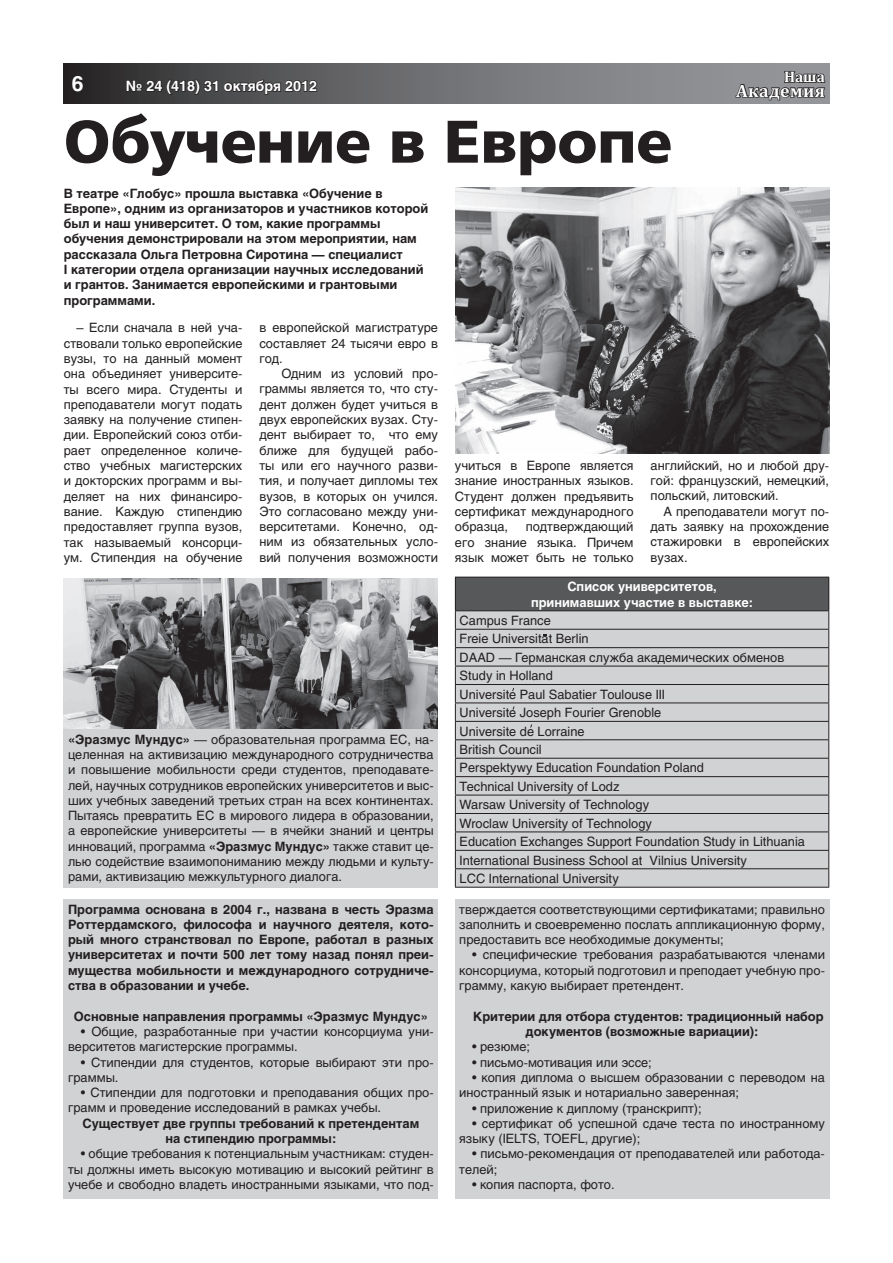
<style>
.page{position:relative;width:893px;height:1263px;background:#fff}
.page>*{position:absolute;margin:0;border:0;box-sizing:border-box;transform-origin:0 0}
.t1{font:700 60px "AG Foreigner";color:#231f20}
.t2{font:700 21px "Helios";color:#fff}
.t3{font:700 17.85px "Cambria";letter-spacing:.02em;color:#fff}
.t4{font:700 15.3px "Cambria";color:#fff}
.t5{font:700 14.25px "Helios";color:#fff}
.t6{font:12.75px/15.3px "Helios";color:#231f20;text-align:justify}
.t7{font:700 12.75px/15.3px "Helios";color:#231f20}
.t8{font:700 12.75px/15.3px "Helios";color:#fff;text-align:center}
.s1{font-weight:700}
</style>
<div class="page">
<svg style="left:64px;top:64px;width:765px;height:39px;background:#6a6b6d"></svg>
<svg style="left:734px;top:70px;width:92px;height:31px;background:#6b6b6d"></svg>
<svg style="left:125px;top:78px;width:193px;height:18px;background:#3b393b"></svg>
<img style="left:64px;top:578px;width:374px;height:151px">
<div style="left:64px;top:729px;width:374px;height:159px;background:#d1d2d4"></div>
<div style="left:64px;top:899px;width:374px;height:300px;background:#d1d2d4"></div>
<div style="left:455px;top:577px;width:374px;height:34px;background:#57585a"></div>
<div style="left:456px;top:611px;width:372px;height:276px;background:#d1d2d4"></div>
<hr style="left:455px;top:577px;width:374px;height:1px;background:#231f20">
<hr style="left:455px;top:577px;width:1px;height:33px;background:#231f20">
<hr style="left:828px;top:577px;width:1px;height:33px;background:#231f20">
<hr style="left:455px;top:610px;width:374px;height:1px;background:#231f20">
<hr style="left:455px;top:629px;width:374px;height:1px;background:#231f20">
<hr style="left:455px;top:647px;width:374px;height:1px;background:#231f20">
<hr style="left:455px;top:666px;width:374px;height:1px;background:#231f20">
<hr style="left:455px;top:684px;width:374px;height:1px;background:#231f20">
<hr style="left:455px;top:702px;width:374px;height:1px;background:#231f20">
<hr style="left:455px;top:721px;width:374px;height:1px;background:#231f20">
<hr style="left:455px;top:739px;width:374px;height:1px;background:#231f20">
<hr style="left:455px;top:758px;width:374px;height:1px;background:#231f20">
<hr style="left:455px;top:776px;width:374px;height:1px;background:#231f20">
<hr style="left:455px;top:795px;width:374px;height:1px;background:#231f20">
<hr style="left:455px;top:813px;width:374px;height:1px;background:#231f20">
<hr style="left:455px;top:831px;width:374px;height:1px;background:#231f20">
<hr style="left:455px;top:850px;width:374px;height:1px;background:#231f20">
<hr style="left:455px;top:868px;width:374px;height:1px;background:#231f20">
<svg style="left:455px;top:611px;width:1px;height:276px"></svg>
<svg style="left:828px;top:611px;width:1px;height:276px"></svg>
<hr style="left:455px;top:887px;width:374px;height:1px;background:#231f20">
<div style="left:455px;top:899px;width:374px;height:300px;background:#d1d2d4"></div>
<img style="left:455px;top:188px;width:374px;height:265px">
<p class="t4" style="left:784px;top:66px;width:42px">Наша</p>
<h2 class="t2" style="left:72px;top:71px;width:13px">6</h2>
<p class="t5" style="left:126px;top:78px;width:193px">№ 24 (418) 31 октября 2012</p>
<h1 class="t1" style="left:64px;top:108px;width:610px">Обучение в Европе</h1>
<p class="t7" style="left:64px;top:185px;width:366px">В театре «Глобус» прошла выставка «Обучение в Европе», одним из организаторов и участников которой был и наш университет. О том, какие программы обучения демонстрировали на этом мероприятии, нам рассказала Ольга Петровна Сиротина — специалист<br>I категории отдела организации научных исследований и грантов. Занимается европейскими и грантовыми программами.</p>
<p class="t6" style="left:64px;top:320px;width:180px;text-indent:13px">– Если сначала в ней уча&shy;ствовали только европейские вузы, то на данный момент она объединяет университе&shy;ты всего мира. Студенты и преподаватели могут подать заявку на получение стипен&shy;дии. Европейский союз отби&shy;рает определенное количе&shy;ство учебных магистерских и докторских программ и вы&shy;деляет на них финансиро&shy;вание. Каждую стипендию предоставляет группа вузов, так называемый консорци&shy;ум. Стипендия на обучение</p>
<p class="t6" style="left:259px;top:320px;width:180px">в европейской магистратуре составляет 24 тысячи евро в год.</p>
<h3 class="t3" style="left:736px;top:78px;width:90px">Академия</h3>
<p class="t6" style="left:259px;top:366px;width:180px;text-indent:22px">Одним из условий про&shy;граммы является то, что сту&shy;дент должен будет учиться в двух европейских вузах. Сту&shy;дент выбирает то, что ему ближе для будущей рабо&shy;ты или его научного разви&shy;тия, и получает дипломы тех вузов, в которых он учился.<br>Это согласовано между уни&shy;верситетами. Конечно, од&shy;ним из обязательных усло&shy;вий получения возможности</p>
<p class="t6" style="left:651px;top:457px;width:180px">английский, но и любой дру&shy;гой: французский, немецкий, польский, литовский.</p>
<p class="t6" style="left:651px;top:503px;width:180px;text-indent:13px">А преподаватели могут по&shy;дать заявку на прохождение стажировки в европейских вузах.</p>
<p class="t6" style="left:455px;top:458px;width:180px">учиться в Европе является знание иностранных языков.<br>Студент должен предъявить сертификат международного образца,</p>
<p class="t6" style="left:455px;top:519px;width:180px;text-indent:71px">подтверждающий его знание языка. Причем язык может быть не только</p>
<p class="t6" style="left:68px;top:731px;width:367px"><span class="s1">«Эразмус Мундус»</span> — образовательная программа ЕС, на&shy;целенная на активизацию международного сотрудничества и повышение мобильности среди студентов, преподавате&shy;лей, научных сотрудников европейских университетов и выс&shy;ших учебных заведений третьих стран на всех континентах.<br>Пытаясь превратить ЕС в мирового лидера в образовании, а европейские университеты — в ячейки знаний и центры инноваций, программа <span class="s1">«Эразмус Мундус»</span> также ставит це&shy;лью содействие взаимопониманию между людьми и культу&shy;рами, активизацию межкультурного диалога.</p>
<p class="t7" style="left:68px;top:901px;width:367px;text-align:justify">Программа основана в 2004 г., названа в честь Эразма Роттердамского, философа и научного деятеля, кото&shy;рый много странствовал по Европе, работал в разных университетах и почти 500 лет тому назад понял преи&shy;мущества мобильности и международного сотрудниче&shy;ства в образовании и учебе.</p>
<p class="t7" style="left:74px;top:1008px;width:356px">Основные направления программы «Эразмус Мундус»</p>
<p class="t6" style="left:68px;top:1024px;width:367px;text-indent:13px">• Общие, разработанные при участии консорциума уни&shy;верситетов магистерские программы.</p>
<p class="t6" style="left:68px;top:1054px;width:367px;text-indent:13px">• Стипендии для студентов, которые выбирают эти про&shy;граммы.</p>
<p class="t6" style="left:68px;top:1085px;width:367px;text-indent:13px">• Стипендии для подготовки и преподавания общих про&shy;грамм и проведение исследований в рамках учебы.</p>
<p class="t7" style="left:82px;top:1115px;width:338px;text-align:center">Существует две группы требований к претендентам на стипендию программы:</p>
<p class="t6" style="left:68px;top:1146px;width:367px;text-indent:13px">• общие требования к потенциальным участникам: студен&shy;ты должны иметь высокую мотивацию и высокий рейтинг в учебе и свободно владеть иностранными языками, что под-</p>
<p class="t8" style="left:531px;top:579px;width:224px">Список университетов, принимавших участие в выставке:</p>
<p class="t6" style="left:460px;top:611px;width:347px;line-height:18.5px;text-align:left">Campus France<br>Freie Universitat Berlin<br>DAAD — Германская служба академических обменов Study in Holland<br>Universite Paul Sabatier Toulouse III<br>Universite Joseph Fourier Grenoble<br>Universite de Lorraine<br>British Council<br>Perspektywy Education Foundation Poland<br>Technical University of Lodz<br>Warsaw University of Technology<br>Wroclaw University of Technology<br>Education Exchanges Support Foundation Study in Lithuania International Business School at Vilnius University<br>LCC International University</p>
<p class="t6" style="left:459px;top:901px;width:367px">тверждается соответствующими сертификатами; правильно заполнить и своевременно послать аппликационную форму, предоставить все необходимые документы;</p>
<p class="t6" style="left:459px;top:947px;width:367px;text-indent:13px">• специфические требования разрабатываются членами консорциума, который подготовил и преподает учебную про&shy;грамму, какую выбирает претендент.</p>
<p class="t7" style="left:526px;top:1008px;width:300px;text-indent:-52px">Критерии для отбора студентов: традиционный набор документов (возможные вариации):</p>
<p class="t6" style="left:472px;top:1039px;width:60px">• резюме;</p>
<p class="t6" style="left:472px;top:1054px;width:181px">• письмо-мотивация или эссе;</p>
<p class="t6" style="left:459px;top:1069px;width:367px;text-indent:13px">• копия диплома о высшем образовании с переводом на иностранный язык и нотариально заверенная;</p>
<p class="t6" style="left:472px;top:1100px;width:231px">• приложение к диплому (транскрипт);</p>
<p class="t6" style="left:459px;top:1115px;width:367px;text-indent:13px">• сертификат об успешной сдаче теста по иностранному языку (IELTS, TOEFL, другие);</p>
<p class="t6" style="left:459px;top:1146px;width:367px;text-indent:13px">• письмо-рекомендация от преподавателей или работода&shy;телей;</p>
<p class="t6" style="left:472px;top:1177px;width:144px">• копия паспорта, фото.</p>
</div>
